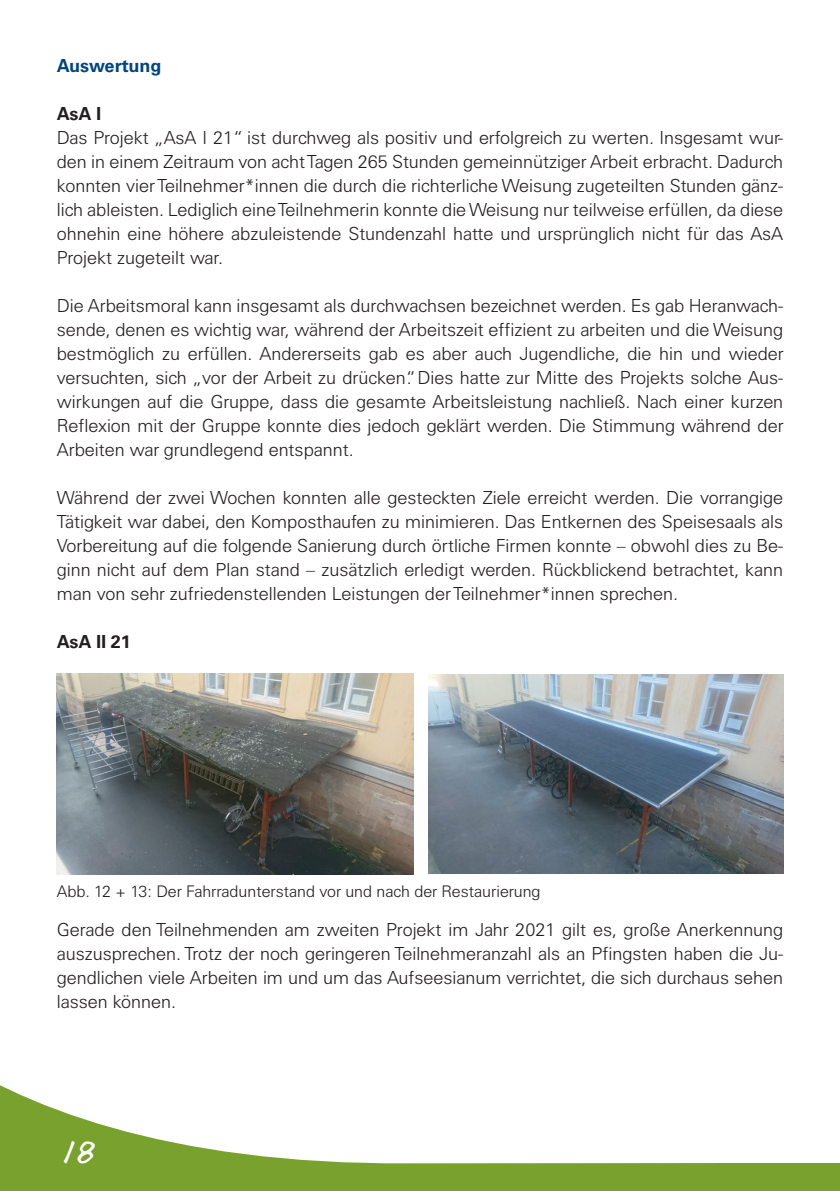
<style>
.page{position:relative;width:840px;height:1191px;background:#fff}
.page>*{position:absolute;margin:0;border:0;box-sizing:border-box;transform-origin:0 0}
.t1{font:28px "Annifont";color:#fff}
.t2{font:300 18px/24px "Univers S";color:#231f20;text-align:justify}
.t3{font:700 18px "Univers S";letter-spacing:-.01em;color:#231f20}
.t4{font:700 18px "Univers S";color:#00467e}
.t5{font:300 16px "Univers S";color:#231f20}
</style>
<div class="page">
<svg style="left:0;top:1085px;width:839px;height:106px"></svg>
<img style="left:428px;top:674px;width:354px;height:200px">
<img style="left:57px;top:673px;width:356px;height:201px">
<p class="t4" style="left:57px;top:55px;width:106px">Auswertung</p>
<p class="t3" style="left:57px;top:103px;width:46px">AsA I</p>
<p class="t2" style="left:57px;top:126px;width:727px">Das Projekt „AsA I 21“ ist durchweg als positiv und erfolgreich zu werten. Insgesamt wur&shy;den in einem Zeitraum von acht Tagen 265 Stunden gemeinnütziger Arbeit erbracht. Dadurch konnten vier Teilnehmer*innen die durch die richterliche Weisung zugeteilten Stunden gänz&shy;lich ableisten. Lediglich eine Teilnehmerin konnte die Weisung nur teilweise erfüllen, da diese ohnehin eine höhere abzuleistende Stundenzahl hatte und ursprünglich nicht für das AsA Projekt zugeteilt war.</p>
<p class="t2" style="left:57px;top:294px;width:728px">Die Arbeitsmoral kann insgesamt als durchwachsen bezeichnet werden. Es gab Heranwach&shy;sende, denen es wichtig war, während der Arbeitszeit effizient zu arbeiten und die Weisung bestmöglich zu erfüllen. Andererseits gab es aber auch Jugendliche, die hin und wieder versuchten, sich „vor der Arbeit zu drücken“. Dies hatte zur Mitte des Projekts solche Aus&shy;wirkungen auf die Gruppe, dass die gesamte Arbeitsleistung nachließ. Nach einer kurzen Reflexion mit der Gruppe konnte dies jedoch geklärt werden. Die Stimmung während der Arbeiten war grundlegend entspannt.</p>
<p class="t2" style="left:57px;top:486px;width:727px">Während der zwei Wochen konnten alle gesteckten Ziele erreicht werden. Die vorrangige Tätigkeit war dabei, den Komposthaufen zu minimieren. Das Entkernen des Speisesaals als Vorbereitung auf die folgende Sanierung durch örtliche Firmen konnte – obwohl dies zu Be&shy;ginn nicht auf dem Plan stand – zusätzlich erledigt werden. Rückblickend betrachtet, kann man von sehr zufriedenstellenden Leistungen der Teilnehmer*innen sprechen.</p>
<p class="t3" style="left:57px;top:631px;width:76px">AsA II 21</p>
<p class="t5" style="left:57px;top:882px;width:485px">Abb. 12 + 13: Der Fahrradunterstand vor und nach der Restaurierung</p>
<p class="t2" style="left:57px;top:918px;width:727px">Gerade den Teilnehmenden am zweiten Projekt im Jahr 2021 gilt es, große Anerkennung auszusprechen. Trotz der noch geringeren Teilnehmeranzahl als an Pfingsten haben die Ju&shy;gendlichen viele Arbeiten im und um das Aufseesianum verrichtet, die sich durchaus sehen lassen können.</p>
<h1 class="t1" style="left:57px;top:1130px;width:41px">18</h1>
</div>
